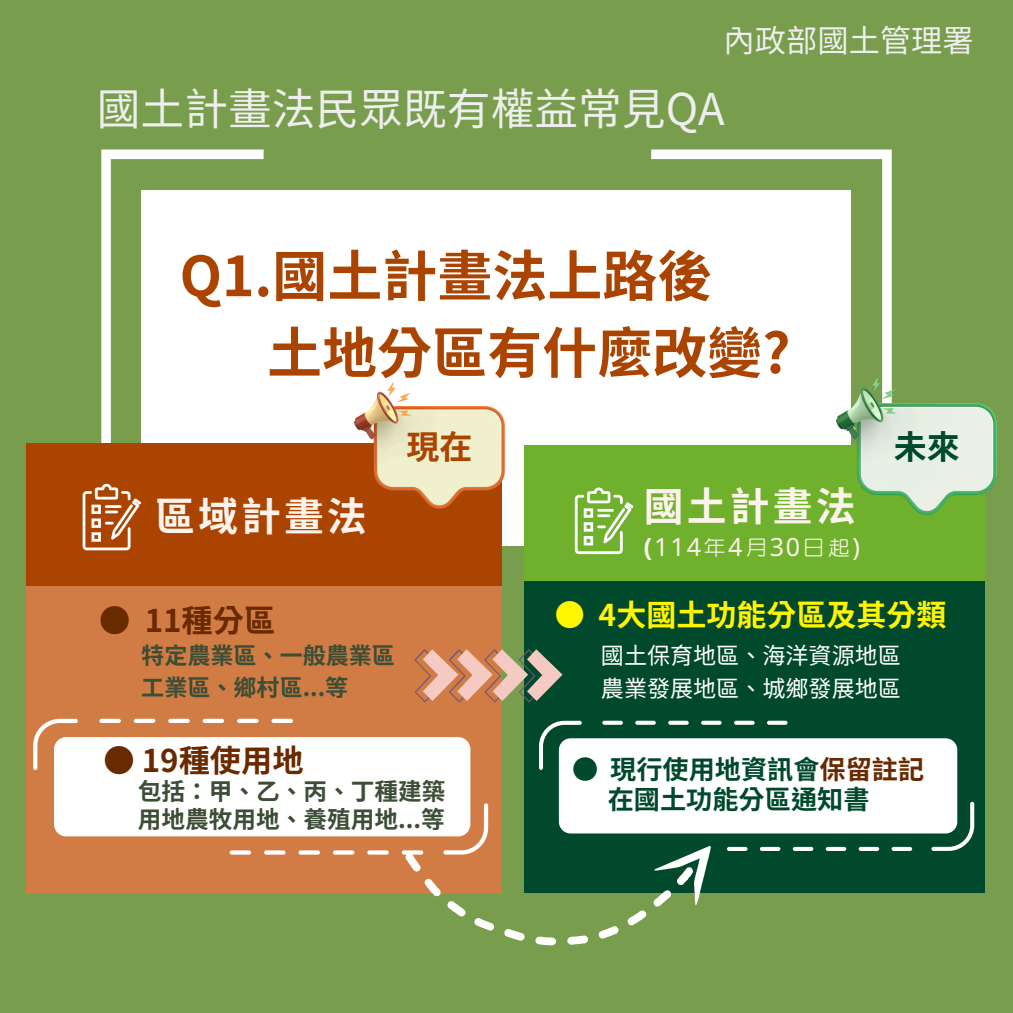
<style>
.page{position:relative;width:1013px;height:1013px;background:#fff}
.page>*{position:absolute;margin:0;border:0;box-sizing:border-box;transform-origin:0 0}
.t1{font:700 55px/76.9px "Noto Sans TC";color:#a40}
.t2{font:43.75px "Noto Sans TC";color:#eee}
.t3{font:700 39.75px "Noto Sans TC";letter-spacing:.08em;color:#fdf3ed}
.t4{font:700 33px "Noto Sans TC";color:#a40}
.t5{font:700 33px "Noto Sans TC";color:#00492c}
.t6{font:700 31.25px "Noto Sans TC";color:#692a00}
.t7{font:31.25px "Noto Sans TC";color:#eee}
.t8{font:700 30px "Noto Sans TC";color:#fff500}
.t9{font:700 26.12px/31px "Noto Sans TC";color:#00492c}
.t10{font:25.12px "Noto Sans";color:#fdf3ed}
.t11{font:700 23.62px/28.1px "Noto Sans TC";color:#3c4e36}
.t12{font:23.12px "Noto Sans TC";color:#fff}
.t13{font:700 23.12px "Noto Sans TC";color:#3c4e36}
.s1{font-weight:700}
.s2{font-family:"cw Te X Yen"}
.s3{color:#692a00}
</style>
<div class="page">
<div style="left:0;top:0;width:1012px;height:1012px;background:#789e4d"></div>
<svg style="left:101px;top:149px;width:241px;height:294px"></svg>
<svg style="left:651px;top:149px;width:240px;height:228px"></svg>
<div style="left:141px;top:191px;width:709px;height:355px;background:#fff"></div>
<div style="left:524px;top:451px;width:461px;height:441px;background:#00492c"></div>
<div style="left:524px;top:445px;width:461px;height:136px;background:#6fb12c"></div>
<svg style="left:575px;top:487px;width:58px;height:67px"></svg>
<div style="left:26px;top:444px;width:475px;height:449px;background:#d17c44"></div>
<div style="left:27px;top:443px;width:475px;height:142px;background:#a40"></div>
<div style="left:54px;top:737px;width:416px;height:99px;background:#fff"></div>
<svg style="left:33px;top:718px;width:45px;height:52px"></svg>
<svg style="left:99px;top:718px;width:194px;height:5px"></svg>
<svg style="left:83px;top:484px;width:58px;height:66px"></svg>
<svg style="left:534px;top:720px;width:440px;height:226px"></svg>
<svg style="left:504px;top:929px;width:21px;height:12px"></svg>
<svg style="left:230px;top:803px;width:265px;height:128px"></svg>
<img style="left:836px;top:377px;width:160px;height:137px">
<img style="left:355px;top:382px;width:149px;height:127px">
<svg style="left:414px;top:649px;width:148px;height:53px"></svg>
<h4 class="t7" style="left:723px;top:16px;width:251px">內政部國土管理署</h4>
<p class="t2" style="left:97px;top:74px;width:629px">國土計畫法民眾既有權益常見QA</p>
<p class="t1" style="left:267px;top:234px;width:525px;text-indent:-87px">Q1.國土計畫法上路後<br>土地分區有什麼改變?</p>
<p class="t3" style="left:155px;top:485px;width:213px">區域計畫法</p>
<p class="t4" style="left:406px;top:421px;width:67px">現在</p>
<p class="t5" style="left:893px;top:421px;width:67px">未來</p>
<p class="t3" style="left:644px;top:475px;width:213px">國土計畫法</p>
<p class="t10" style="left:644px;top:528px;width:218px"><span class="s1">(</span>114<span class="s2">年</span>4<span class="s2">月</span>30<span class="s2">日起</span>)</p>
<p class="t6" style="left:99px;top:595px;width:177px">● 11種分區</p>
<p class="t13" style="left:141px;top:636px;width:255px">特定農業區、一般農業區</p>
<p class="t13" style="left:141px;top:668px;width:208px">工業區、鄉村區...等</p>
<p class="t8" style="left:555px;top:591px;width:393px">● 4大國土功能分區及其分類</p>
<h1 class="t12" style="left:601px;top:637px;width:301px">國土保育地區、海洋資源地區</h1>
<p class="t12" style="left:601px;top:669px;width:301px">農業發展地區、城鄉發展地區</p>
<h4 class="t6" style="left:103px;top:735px;width:202px">● 19種使用地</h4>
<h4 class="t11" style="left:138px;top:775px;width:309px">包括：甲、乙、丙、丁種建築用地農牧用地、養殖用地...等</h4>
<h4 class="t9" style="left:607px;top:751px;width:318px;text-indent:-36px">● 現行使用地資訊會<span class="s3">保留註記</span>在國土功能分區通知書</h4>
</div>
